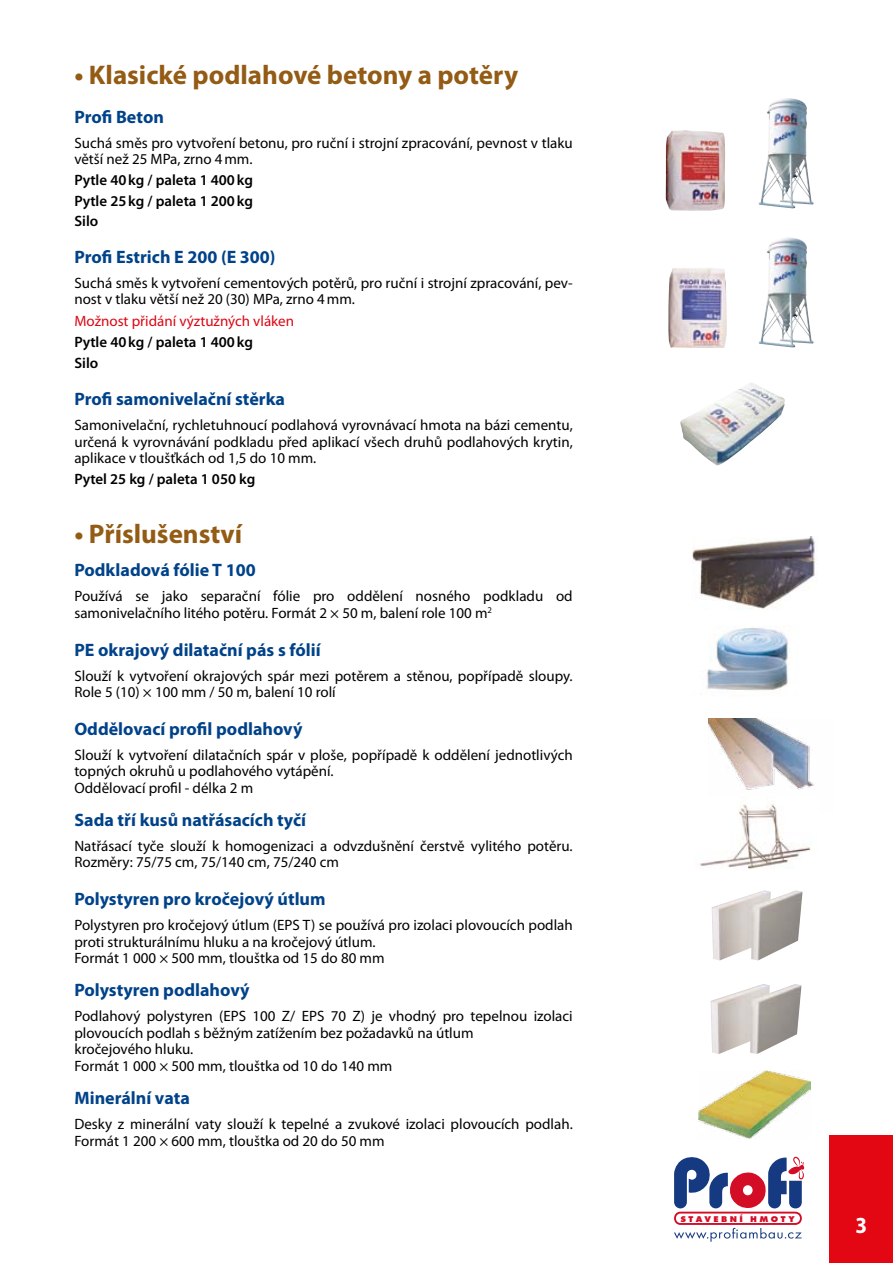
<style>
.page{position:relative;width:893px;height:1263px;background:#fff}
.page>*{position:absolute;margin:0;border:0;box-sizing:border-box;transform-origin:0 0}
._2_nadpis_odstavce{font:700 27px "Myriad Pro";color:#935b14}
.t1{font:700 23.1px "Myriad Pro";color:#fff;scale:.91 1}
._3_výrobek{font:700 18px "Myriad Pro";color:#004289}
._4_text{font:15px/16.5px "Myriad Pro";color:#000}
._4_text-2{font:600 15px "Myriad Pro";color:#000}
._4_text-3{font:15px "Myriad Pro";color:#dc0714}
.t2{font:800 8.7px "Futura TCE";letter-spacing:.265em;color:#d40d27;scale:1.06 1}
</style>
<div class="page">
<img style="left:666px;top:130px;width:59px;height:81px">
<img style="left:668px;top:268px;width:59px;height:80px">
<img style="left:692px;top:537px;width:124px;height:73px">
<img style="left:707px;top:627px;width:83px;height:65px">
<img style="left:708px;top:718px;width:106px;height:72px">
<img style="left:712px;top:890px;width:91px;height:70px">
<img style="left:711px;top:984px;width:90px;height:70px">
<img style="left:699px;top:1070px;width:112px;height:69px">
<img style="left:699px;top:804px;width:112px;height:66px">
<img style="left:759px;top:98px;width:55px;height:110px">
<img style="left:759px;top:237px;width:55px;height:110px">
<img style="left:680px;top:382px;width:105px;height:84px">
<div style="left:829px;top:1135px;width:64px;height:128px;background:#e30613"></div>
<svg style="left:674px;top:1156px;width:130px;height:86px"></svg>
<p class="_2_nadpis_odstavce" style="left:74px;top:57px;width:445px">• Klasické podlahové betony a potěry</p>
<p class="_3_výrobek" style="left:74px;top:105px;width:91px">Profi Beton</p>
<p class="_4_text" style="left:74px;top:134px;width:500px">Suchá směs pro vytvoření betonu, pro ruční i strojní zpracování, pevnost v tlaku větší než 25 MPa, zrno 4mm.</p>
<p class="_4_text-2" style="left:74px;top:170px;width:180px">Pytle 40kg / paleta 1 400kg</p>
<p class="_4_text-2" style="left:74px;top:191px;width:180px">Pytle 25kg / paleta 1 200kg</p>
<p class="_4_text-2" style="left:74px;top:212px;width:25px">Silo</p>
<p class="_3_výrobek" style="left:74px;top:245px;width:203px">Profi Estrich E 200 (E 300)</p>
<p class="_4_text" style="left:74px;top:274px;width:500px">Suchá směs k vytvoření cementových potěrů, pro ruční i strojní zpracování, pev&shy;nost v tlaku větší než 20 (30) MPa, zrno 4mm.</p>
<p class="_4_text-3" style="left:74px;top:312px;width:221px">Možnost přidání výztužných vláken</p>
<p class="_4_text-2" style="left:74px;top:332px;width:180px">Pytle 40kg / paleta 1 400kg</p>
<p class="_4_text-2" style="left:74px;top:353px;width:25px">Silo</p>
<p class="_3_výrobek" style="left:74px;top:387px;width:212px">Profi samonivelační stěrka</p>
<p class="_4_text" style="left:74px;top:417px;width:500px;text-align:justify">Samonivelační, rychletuhnoucí podlahová vyrovnávací hmota na bázi cementu, určená k vyrovnávání podkladu před aplikací všech druhů podlahových krytin, aplikace v tloušťkách od 1,5 do 10 mm.</p>
<p class="_4_text-2" style="left:74px;top:469px;width:182px">Pytel 25 kg / paleta 1 050 kg</p>
<p class="_2_nadpis_odstavce" style="left:74px;top:516px;width:169px">• Příslušenství</p>
<p class="_3_výrobek" style="left:74px;top:558px;width:183px">Podkladová fólie T 100</p>
<p class="_4_text" style="left:74px;top:588px;width:500px">Používá se jako separační fólie pro oddělení nosného podkladu od samonivelačního litého potěru. Formát 2 × 50 m, balení role 100 m<sup>2</sup></p>
<p class="_3_výrobek" style="left:74px;top:638px;width:248px">PE okrajový dilatační pás s fólií</p>
<p class="_4_text" style="left:74px;top:667px;width:500px">Slouží k vytvoření okrajových spár mezi potěrem a stěnou, popřípadě sloupy.<br>Role 5 (10) × 100 mm / 50 m, balení 10 rolí</p>
<p class="_3_výrobek" style="left:74px;top:717px;width:230px">Oddělovací profil podlahový</p>
<p class="_4_text" style="left:74px;top:746px;width:500px">Slouží k vytvoření dilatačních spár v ploše, popřípadě k oddělení jednotlivých topných okruhů u podlahového vytápění.</p>
<p class="_4_text" style="left:74px;top:779px;width:180px">Oddělovací profil - délka 2 m</p>
<p class="_3_výrobek" style="left:74px;top:808px;width:233px">Sada tří kusů natřásacích tyčí</p>
<p class="_4_text" style="left:74px;top:837px;width:500px">Natřásací tyče slouží k homogenizaci a odvzdušnění čerstvě vylitého potěru.<br>Rozměry: 75/75 cm, 75/140 cm, 75/240 cm</p>
<p class="_3_výrobek" style="left:74px;top:887px;width:253px">Polystyren pro kročejový útlum</p>
<p class="_4_text" style="left:74px;top:917px;width:500px">Polystyren pro kročejový útlum (EPS T) se používá pro izolaci plovoucích podlah proti strukturálnímu hluku a na kročejový útlum.</p>
<p class="_4_text" style="left:74px;top:950px;width:312px">Formát 1 000 × 500 mm, tlouštka od 15 do 80 mm</p>
<p class="_3_výrobek" style="left:74px;top:978px;width:177px">Polystyren podlahový</p>
<p class="_4_text" style="left:74px;top:1008px;width:500px">Podlahový polystyren (EPS 100 Z/ EPS 70 Z) je vhodný pro tepelnou izolaci plovoucích podlah s běžným zatížením bez požadavků na útlum</p>
<p class="_4_text" style="left:74px;top:1041px;width:319px">kročejového hluku.<br>Formát 1 000 × 500 mm, tlouštka od 10 do 140 mm</p>
<p class="_3_výrobek" style="left:74px;top:1086px;width:117px">Minerální vata</p>
<p class="_4_text" style="left:74px;top:1116px;width:500px">Desky z minerální vaty slouží k tepelné a zvukové izolaci plovoucích podlah.<br>Formát 1 200 × 600 mm, tlouštka od 20 do 50 mm</p>
<p class="t2" style="left:680px;top:1213px;width:109px">STAVEBNÍ HMOTY</p>
<p class="t1" style="left:855px;top:1210px;width:14px">3</p>
</div>
